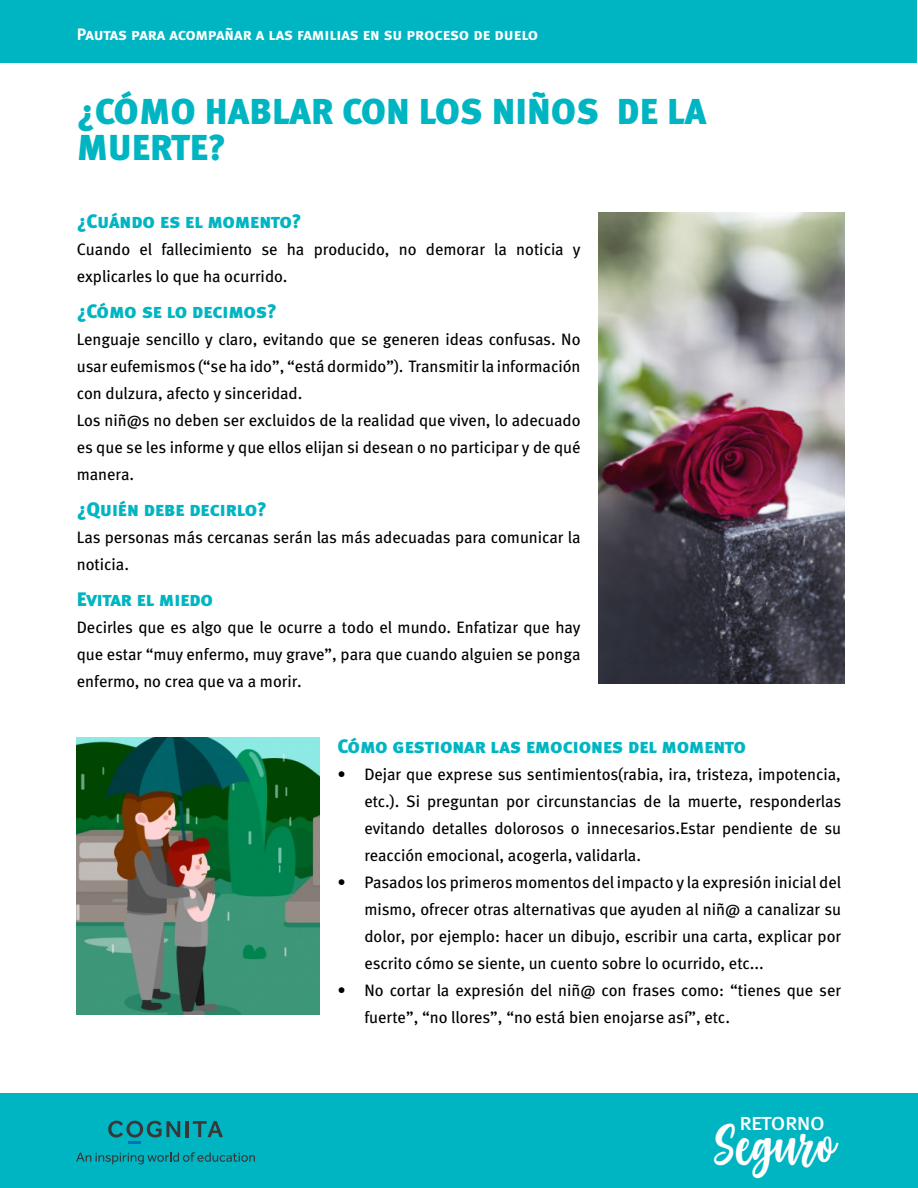
<style>
.page{position:relative;width:918px;height:1188px;background:#fff}
.page>*{position:absolute;margin:0;border:0;box-sizing:border-box;transform-origin:0 0}
.t1{font:48.6px "Gabelisa";color:#fff}
.t2{font:36px/36px "Meta Black Lf Caps";color:#00b5c2}
.t3{font:24.3px "Meta Book LF Caps";letter-spacing:-.045em;color:#fff}
.t4{font:19.5px "Meta Black Caps";letter-spacing:-.005em;color:#00b5c2}
.t5{font:16.5px/27px "Meta Book LF";color:#000}
.t6{font:16.5px "Meta Bold Caps";letter-spacing:-.005em;color:#fff}
</style>
<div class="page">
<div style="left:0;top:1094px;width:918px;height:94px;background:#00b5c2"></div>
<hr style="left:185px;top:1121px;width:3px;height:16px;background:#38383b">
<svg style="left:108px;top:1121px;width:72px;height:23px"></svg>
<svg style="left:193px;top:1121px;width:30px;height:16px"></svg>
<svg style="left:76px;top:1152px;width:179px;height:12px"></svg>
<div style="left:0;top:0;width:917px;height:62px;background:#00b5c2"></div>
<img style="left:77px;top:738px;width:242px;height:277px">
<img style="left:598px;top:213px;width:246px;height:470px">
<p class="t6" style="left:77px;top:24px;width:463px">Pautas para acompañar a las familias en su proceso de duelo</p>
<h2 class="t2" style="left:77px;top:93px;width:631px">¿CÓMO HABLAR CON LOS NIÑOS DE LA<br>MUERTE?</h2>
<p class="t4" style="left:77px;top:209px;width:226px">¿Cuándo es el momento?</p>
<p class="t5" style="left:77px;top:235px;width:505px">Cuando el fallecimiento se ha producido, no demorar la noticia y explicarles lo que ha ocurrido.</p>
<p class="t4" style="left:77px;top:299px;width:202px">¿Cómo se lo decimos?</p>
<p class="t5" style="left:77px;top:325px;width:505px">Lenguaje sencillo y claro, evitando que se generen ideas confusas. No usar eufemismos (“se ha ido”, “está dormido”). Transmitir la información con dulzura, afecto y sinceridad.<br>Los niñ@s no deben ser excluidos de la realidad que viven, lo adecuado es que se les informe y que ellos elijan si desean o no participar y de qué manera.</p>
<p class="t4" style="left:77px;top:497px;width:192px">¿Quién debe decirlo?</p>
<p class="t5" style="left:77px;top:523px;width:505px">Las personas más cercanas serán las más adecuadas para comunicar la noticia.</p>
<p class="t4" style="left:77px;top:587px;width:138px">Evitar el miedo</p>
<p class="t5" style="left:77px;top:613px;width:505px;text-align:justify">Decirles que es algo que le ocurre a todo el mundo. Enfatizar que hay que estar “muy enfermo, muy grave”, para que cuando alguien se ponga enfermo, no crea que va a morir.</p>
<p class="t4" style="left:337px;top:734px;width:410px">Cómo gestionar las emociones del momento</p>
<p class="t5" style="left:364px;top:760px;width:478px;text-align:justify;text-indent:-27px">• Dejar que exprese sus sentimientos(rabia, ira, tristeza, impotencia, etc.). Si preguntan por circunstancias de la muerte, responderlas evitando detalles dolorosos o innecesarios.Estar pendiente de su reacción emocional, acogerla, validarla.</p>
<p class="t5" style="left:364px;top:868px;width:478px;text-align:justify;text-indent:-27px">• Pasados los primeros momentos del impacto y la expresión inicial del mismo, ofrecer otras alternativas que ayuden al niñ@ a canalizar su dolor, por ejemplo: hacer un dibujo, escribir una carta, explicar por escrito cómo se siente, un cuento sobre lo ocurrido, etc...</p>
<p class="t5" style="left:364px;top:976px;width:478px;text-indent:-27px">• No cortar la expresión del niñ@ con frases como: “tienes que ser fuerte”, “no llores”, “no está bien enojarse así”, etc.</p>
<h3 class="t3" style="left:739px;top:1107px;width:87px">retorno</h3>
<h1 class="t1" style="left:713px;top:1115px;width:125px">Seguro</h1>
</div>
